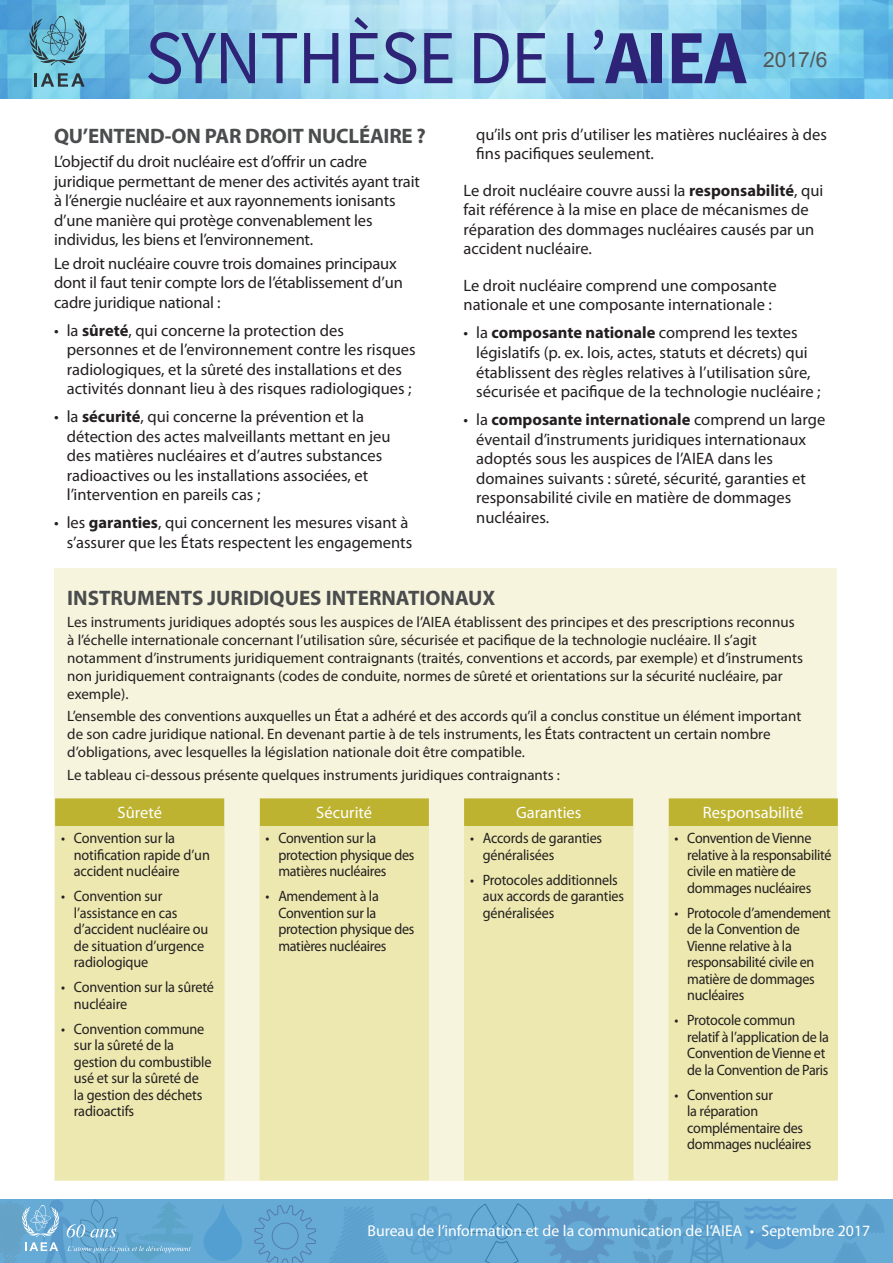
<style>
.page{position:relative;width:893px;height:1263px;background:#fff}
.page>*{position:absolute;margin:0;border:0;box-sizing:border-box;transform-origin:0 0}
.t1{font:76.5px "Source Sans Pro";letter-spacing:-.02em;color:#2d2377;scale:.95 1}
.Subhead_01{font:700 21px "Myriad Pro";color:#4b4c4d}
.t2{font:21px "Arial";color:#545557}
.Body_text_-_no_space{font:16.5px/19.5px "Myriad Pro";color:#231f20}
.Body_text{font:16.5px/19.5px "Myriad Pro";color:#231f20}
.Body_text-2{font:16.5px "Myriad Pro";color:#fff}
.t3{font:15.75px "Myriad Pro";color:#fff}
.Body_text-3{font:15px/18px "Myriad Pro";letter-spacing:-.01em;color:#231f20}
.Body_text-4{font:15px/16.5px "Myriad Pro";letter-spacing:-.01em;color:#231f20;scale:.94 1}
.Body_text-5{font:15px/16.5px "Myriad Pro";letter-spacing:-.01em;color:#231f20;scale:.95 1}
.s1{font-weight:700}
</style>
<div class="page">
<img style="left:0;top:0;width:893px;height:98px">
<svg style="left:0;top:1199px;width:893px;height:64px;fill:#66aad6"></svg>
<svg style="left:67px;top:1200px;width:126px;height:63px"></svg>
<svg style="left:0;top:1200px;width:59px;height:63px"></svg>
<svg style="left:29px;top:16px;width:57px;height:50px"></svg>
<svg style="left:35px;top:73px;width:50px;height:14px"></svg>
<div style="left:55px;top:568px;width:782px;height:612px;background:#f6f4dd"></div>
<div style="left:55px;top:798px;width:783px;height:28px;background:#bdb331"></div>
<svg style="left:224px;top:798px;width:444px;height:28px;fill:#bdb331"></svg>
<svg style="left:55px;top:826px;width:783px;height:354px;fill:#ece8af"></svg>
<div style="left:204px;top:1202px;width:38px;height:59px;background:#66aad6"></div>
<h1 class="t1" style="left:145px;top:9px;width:634px">SYNTHÈSE DE L’<span class="s1">AIEA</span></h1>
<p class="t2" style="left:763px;top:45px;width:66px">2017/6</p>
<p class="Subhead_01" style="left:54px;top:123px;width:373px">QU’ENTEND-ON PAR DROIT NUCLÉAIRE ?</p>
<p class="Body_text_-_no_space" style="left:54px;top:152px;width:367px">L’objectif du droit nucléaire est d’offrir un cadre juridique permettant de mener des activités ayant trait à l’énergie nucléaire et aux rayonnements ionisants d’une manière qui protège convenablement les individus, les biens et l’environnement.</p>
<p class="Body_text_-_no_space" style="left:54px;top:253px;width:350px">Le droit nucléaire couvre trois domaines principaux dont il faut tenir compte lors de l’établissement d’un cadre juridique national :</p>
<p class="Body_text_-_no_space" style="left:67px;top:320px;width:350px;text-indent:-13px">• la <span class="s1">sûreté</span>, qui concerne la protection des personnes et de l’environnement contre les risques radiologiques, et la sûreté des installations et des activités donnant lieu à des risques radiologiques ;</p>
<p class="Body_text_-_no_space" style="left:67px;top:407px;width:325px;text-indent:-13px">• la <span class="s1">sécurité</span>, qui concerne la prévention et la détection des actes malveillants mettant en jeu des matières nucléaires et d’autres substances radioactives ou les installations associées, et l’intervention en pareils cas ;</p>
<p class="Body_text_-_no_space" style="left:54px;top:513px;width:360px;text-align:right">• les <span class="s1">garanties</span>, qui concernent les mesures visant à s’assurer que les États respectent les engagements</p>
<p class="Body_text_-_no_space" style="left:476px;top:124px;width:352px">qu’ils ont pris d’utiliser les matières nucléaires à des fins pacifiques seulement.</p>
<p class="Body_text" style="left:463px;top:180px;width:361px">Le droit nucléaire couvre aussi la <span class="s1">responsabilité</span>, qui fait référence à la mise en place de mécanismes de réparation des dommages nucléaires causés par un accident nucléaire.</p>
<p class="Body_text" style="left:463px;top:275px;width:315px">Le droit nucléaire comprend une composante nationale et une composante internationale :</p>
<p class="Body_text_-_no_space" style="left:476px;top:323px;width:346px;text-indent:-13px">• la <span class="s1">composante nationale</span> comprend les textes législatifs (p. ex. lois, actes, statuts et décrets) qui établissent des règles relatives à l’utilisation sûre, sécurisée et pacifique de la technologie nucléaire ;</p>
<p class="Body_text_-_no_space" style="left:476px;top:409px;width:351px;text-indent:-13px">• la <span class="s1">composante internationale</span> comprend un large éventail d’instruments juridiques internationaux adoptés sous les auspices de l’AIEA dans les domaines suivants : sûreté, sécurité, garanties et responsabilité civile en matière de dommages nucléaires.</p>
<p class="Subhead_01" style="left:67px;top:584px;width:429px">INSTRUMENTS JURIDIQUES INTERNATIONAUX</p>
<p class="Body_text-3" style="left:67px;top:613px;width:737px">Les instruments juridiques adoptés sous les auspices de l’AIEA établissent des principes et des prescriptions reconnus à l’échelle internationale concernant l’utilisation sûre, sécurisée et pacifique de la technologie nucléaire. Il s’agit notamment d’instruments juridiquement contraignants (traités, conventions et accords, par exemple) et d’instruments non juridiquement contraignants (codes de conduite, normes de sûreté et orientations sur la sécurité nucléaire, par exemple).</p>
<p class="Body_text-3" style="left:67px;top:707px;width:736px">L’ensemble des conventions auxquelles un État a adhéré et des accords qu’il a conclus constitue un élément important de son cadre juridique national. En devenant partie à de tels instruments, les États contractent un certain nombre d’obligations, avec lesquelles la législation nationale doit être compatible.</p>
<p class="Body_text-3" style="left:67px;top:765px;width:494px">Le tableau ci-dessous présente quelques instruments juridiques contraignants :</p>
<p class="Body_text-2" style="left:118px;top:803px;width:46px">Sûreté</p>
<p class="Body_text-2" style="left:316px;top:803px;width:57px">Sécurité</p>
<p class="Body_text-2" style="left:516px;top:803px;width:67px">Garanties</p>
<p class="Body_text-2" style="left:703px;top:803px;width:102px">Responsabilité</p>
<p class="Body_text-5" style="left:74px;top:830px;width:145px;text-indent:-13px">• Convention sur la notification rapide d’un accident nucléaire</p>
<p class="Body_text-5" style="left:74px;top:888px;width:143px;text-indent:-13px">• Convention sur l’assistance en cas d’accident nucléaire ou de situation d’urgence radiologique</p>
<p class="Body_text-5" style="left:74px;top:979px;width:149px;text-indent:-13px">• Convention sur la sûreté nucléaire</p>
<p class="Body_text-5" style="left:74px;top:1020px;width:146px;text-indent:-13px">• Convention commune sur la sûreté de la gestion du combustible usé et sur la sûreté de la gestion des déchets radioactifs</p>
<p class="Body_text-4" style="left:278px;top:830px;width:146px;text-indent:-13px">• Convention sur la protection physique des matières nucléaires</p>
<p class="Body_text-4" style="left:278px;top:888px;width:146px;text-indent:-13px">• Amendement à la<br>Convention sur la protection physique des matières nucléaires</p>
<p class="Body_text-4" style="left:483px;top:830px;width:129px;text-indent:-13px">• Accords de garanties généralisées</p>
<p class="Body_text-4" style="left:483px;top:871px;width:152px;text-indent:-13px">• Protocoles additionnels aux accords de garanties généralisées</p>
<p class="Body_text-4" style="left:687px;top:830px;width:155px;text-indent:-13px">• Convention de Vienne relative à la responsabilité civile en matière de dommages nucléaires</p>
<p class="Body_text-4" style="left:687px;top:904px;width:154px;text-indent:-13px">• Protocole d’amendement de la Convention de<br>Vienne relative à la responsabilité civile en matière de dommages nucléaires</p>
<p class="Body_text-4" style="left:687px;top:1012px;width:152px;text-indent:-13px">• Protocole commun relatif à l’application de la<br>Convention de Vienne et de la Convention de Paris</p>
<p class="Body_text-4" style="left:687px;top:1086px;width:133px;text-indent:-13px">• Convention sur<br>la réparation complémentaire des dommages nucléaires</p>
<p class="t3" style="left:367px;top:1221px;width:504px">Bureau de l’information et de la communication de l’AIEA • Septembre 2017</p>
</div>
